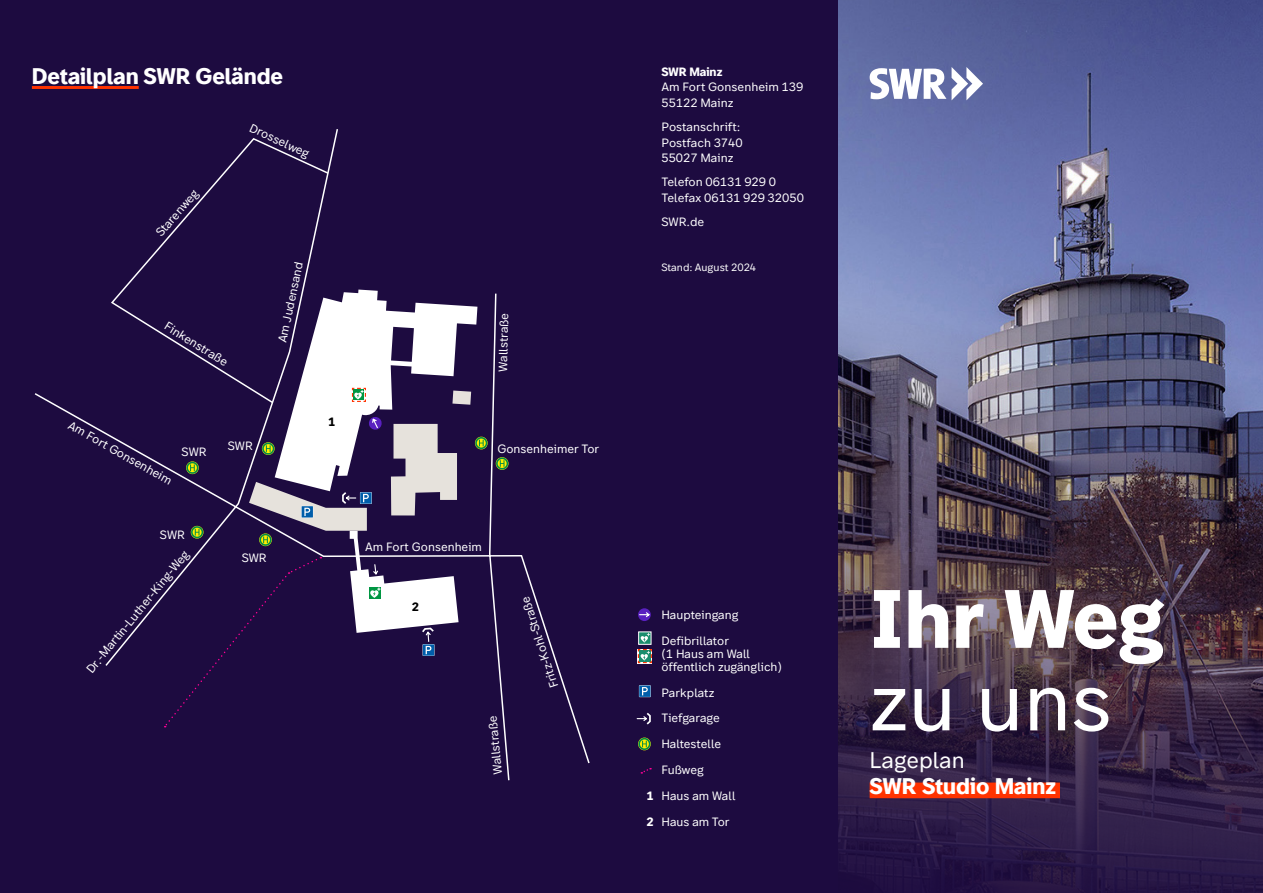
<style>
.page{position:relative;width:1263px;height:893px;background:#fff}
.page>*{position:absolute;margin:0;border:0;box-sizing:border-box;transform-origin:0 0}
.t1{font:700 82.5px "SWR Sans";letter-spacing:-.005em;color:#fff}
.t2{font:82.5px "SWR Sans";color:#fff}
.t3{font:700 22.5px "SWR Sans";color:#fff}
.t4{font:22.5px "SWR Sans";color:#fff}
.t5{font:12px/25.8px "SWR Sans";color:#fff}
.t6{font:700 12px "SWR Sans";color:#fff}
.t7{font:700 12px "SWR Sans";color:#000}
.t8{font:10.5px "SWR Sans";color:#fff}
.s1{font-weight:700}
</style>
<div class="page">
<div style="left:0;top:0;width:838px;height:893px;background:#1d0b40"></div>
<img style="left:838px;top:0;width:425px;height:893px">
<div style="left:870px;top:782px;width:190px;height:16px;background:#f30"></div>
<svg style="left:870px;top:67px;width:113px;height:33px"></svg>
<svg style="left:34px;top:129px;width:556px;height:652px"></svg>
<svg style="left:110px;top:137px;width:220px;height:267px"></svg>
<svg style="left:475px;top:437px;width:12px;height:12px"></svg>
<svg style="left:496px;top:457px;width:12px;height:13px"></svg>
<svg style="left:498px;top:459px;width:9px;height:9px"></svg>
<svg style="left:500px;top:460px;width:4px;height:7px"></svg>
<svg style="left:164px;top:290px;width:320px;height:437px"></svg>
<hr style="left:32px;top:86px;width:107px;height:3px;background:#f30">
<svg style="left:641px;top:768px;width:10px;height:6px"></svg>
<svg style="left:638px;top:738px;width:13px;height:12px"></svg>
<svg style="left:638px;top:738px;width:12px;height:12px"></svg>
<svg style="left:640px;top:739px;width:9px;height:9px"></svg>
<svg style="left:642px;top:741px;width:5px;height:6px"></svg>
<svg style="left:639px;top:685px;width:12px;height:12px"></svg>
<div style="left:639px;top:686px;width:11px;height:11px;background:#005eaa"></div>
<svg style="left:642px;top:687px;width:6px;height:8px"></svg>
<svg style="left:636px;top:712px;width:15px;height:13px"></svg>
<svg style="left:638px;top:608px;width:13px;height:13px"></svg>
<svg style="left:638px;top:611px;width:13px;height:7px"></svg>
<svg style="left:637px;top:631px;width:15px;height:33px"></svg>
<h2 class="t3" style="left:32px;top:62px;width:253px">Detailplan SWR Gelände</h2>
<p class="t5" style="left:148px;top:226px;width:60px;rotate:-49deg">Starenweg</p>
<p class="t5" style="left:173px;top:314px;width:74px;rotate:32deg">Finkenstraße</p>
<p class="t5" style="left:256px;top:115px;width:66px;rotate:25deg">Drosselweg</p>
<p class="t5" style="left:269px;top:340px;width:84px;rotate:-78deg">Am Judensand</p>
<p class="t5" style="left:75px;top:413px;width:118px;rotate:29deg">Am Fort Gonsenheim</p>
<p class="t5" style="left:182px;top:439px;width:27px">SWR</p>
<p class="t5" style="left:228px;top:433px;width:27px">SWR</p>
<p class="t7" style="left:328px;top:415px;width:9px">1</p>
<p class="t5" style="left:160px;top:522px;width:27px">SWR</p>
<p class="t5" style="left:79px;top:664px;width:156px;rotate:-51deg">Dr.-Martin-Luther-King-Weg</p>
<p class="t5" style="left:242px;top:545px;width:27px">SWR</p>
<p class="t5" style="left:490px;top:371px;width:60px;rotate:-89deg">Wallstraße</p>
<p class="t5" style="left:497px;top:435px;width:103px">Gonsenheimer Tor</p>
<p class="t5" style="left:365px;top:534px;width:119px">Am Fort Gonsenheim</p>
<p class="t7" style="left:412px;top:599px;width:9px">2</p>
<p class="t5" style="left:542px;top:692px;width:97px;rotate:-108deg">Fritz-Kohl-Straße</p>
<p class="t5" style="left:485px;top:776px;width:60px;rotate:-96deg">Wallstraße</p>
<p class="t6" style="left:661px;top:64px;width:62px">SWR Mainz</p>
<p class="t5" style="left:661px;top:79px;width:143px;line-height:15.6px">Am Fort Gonsenheim 139<br>55122 Mainz</p>
<p class="t5" style="left:661px;top:119px;width:83px;line-height:15.6px">Postanschrift:<br>Postfach 3740<br>55027 Mainz</p>
<p class="t5" style="left:661px;top:174px;width:144px;line-height:15.6px">Telefon 06131 929 0<br>Telefax 06131 929 32050</p>
<p class="t5" style="left:661px;top:209px;width:44px">SWR.de</p>
<p class="t8" style="left:661px;top:261px;width:96px">Stand: August 2024</p>
<p class="t5" style="left:661px;top:602px;width:79px">Haupteingang<br>Defibrillator</p>
<p class="t5" style="left:661px;top:647px;width:122px;line-height:12.9px">(1 Haus am Wall öffentlich zugänglich)</p>
<p class="t5" style="left:661px;top:679px;width:61px">Parkplatz<br>Tiefgarage<br>Haltestelle<br>Fußweg</p>
<p class="t5" style="left:646px;top:783px;width:91px"><span class="s1">1</span> Haus am Wall<br><span class="s1">2</span> Haus am Tor</p>
<h1 class="t1" style="left:870px;top:567px;width:297px">Ihr Weg</h1>
<h1 class="t2" style="left:870px;top:650px;width:244px">zu uns</h1>
<h2 class="t4" style="left:870px;top:746px;width:97px">Lageplan</h2>
<h2 class="t3" style="left:870px;top:772px;width:188px">SWR Studio Mainz</h2>
</div>
